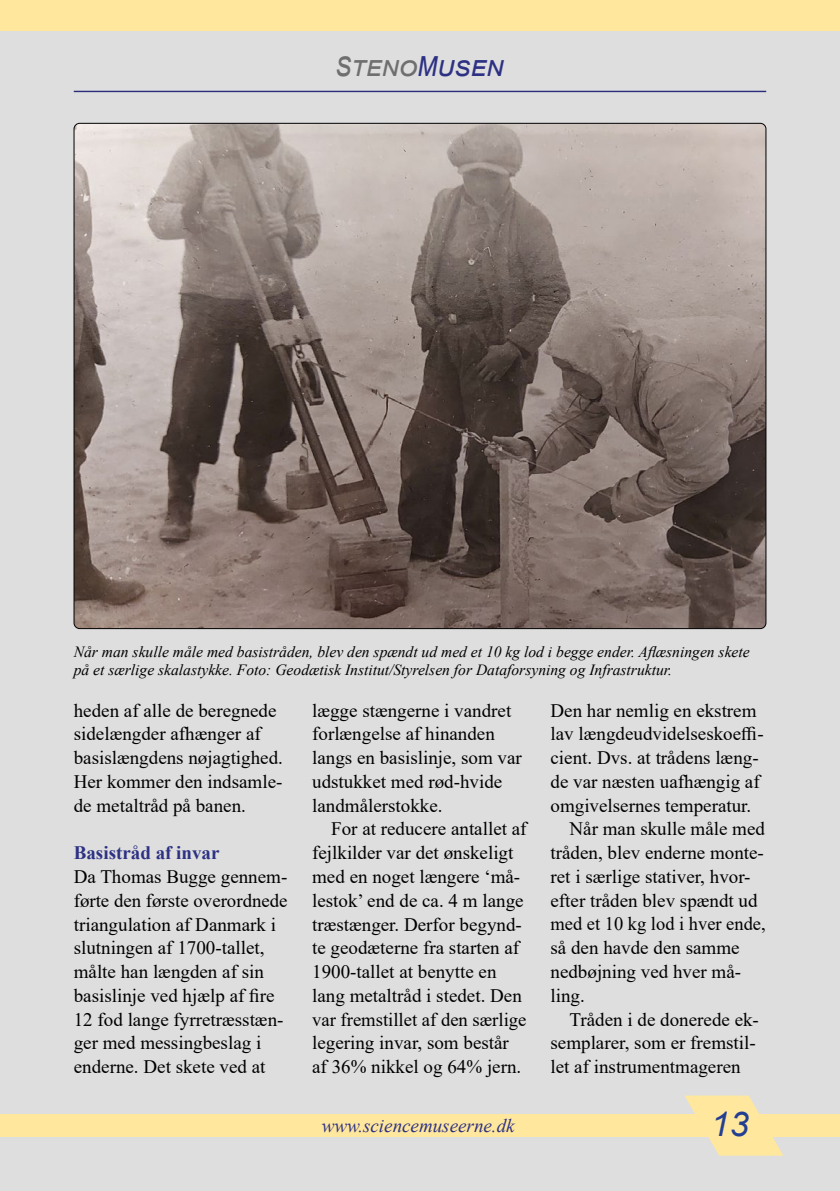
<style>
.page{position:relative;width:840px;height:1191px;background:#fff}
.page>*{position:absolute;margin:0;border:0;box-sizing:border-box;transform-origin:0 0}
.t1{font:italic 34px "Arial";color:#233f92}
.t2{font:italic 28.2px "Arial";color:#706f70}
.t3{font:19px/23.8px "Times New Roman";color:#000}
.t4{font:italic 19px "Times New Roman";color:#2d3184}
.t5{font:700 19px "Times New Roman";color:#2d3184}
.t6{font:italic 15.6px/18.6px "Times New Roman";color:#000}
.s1{font-size:35.4px}
.s2{font-size:35.4px;color:#2d3184}
.s3{color:#2d3184}
</style>
<div class="page">
<div style="left:0;top:0;width:839px;height:1191px;background:#dedede"></div>
<img style="left:74px;top:123px;width:691px;height:505px">
<div style="left:0;top:1114px;width:839px;height:23px;background:#ffe79d"></div>
<svg style="left:684px;top:1095px;width:99px;height:60px"></svg>
<hr style="left:74px;top:91px;width:691px;height:1px;background:#2a2d7c">
<div style="left:0;top:0;width:839px;height:30px;background:#ffe79d"></div>
<h2 class="t2" style="left:336px;top:47px;width:169px"><span class="s1">s</span>teno<span class="s2">m</span><span class="s3">usen</span></h2>
<p class="t6" style="left:74px;top:642px;width:677px">Når man skulle måle med basistråden, blev den spændt ud med et 10 kg lod i begge ender. Aflæsningen skete på et særlige skalastykke. Foto: Geodætisk Institut/Styrelsen for Dataforsyning og Infrastruktur.</p>
<p class="t3" style="left:312px;top:697px;width:211px">lægge stængerne i vandret forlængelse af hinanden langs en basislinje, som var udstukket med rød-hvide landmålerstokke.</p>
<p class="t3" style="left:312px;top:816px;width:216px;text-indent:19px">For at reducere antallet af fejlkilder var det ønskeligt med en noget længere ‘må&shy;lestok’ end de ca. 4 m lange træstænger. Derfor begynd&shy;te geodæterne fra starten af<br>1900-tallet at benytte en lang metaltråd i stedet. Den var fremstillet af den særlige legering invar, som består af 36% nikkel og 64% jern.</p>
<p class="t3" style="left:74px;top:697px;width:211px">heden af alle de beregnede sidelængder afhænger af basislængdens nøjagtighed.<br>Her kommer den indsamle&shy;de metaltråd på banen.</p>
<p class="t5" style="left:74px;top:839px;width:147px">Basistråd af invar</p>
<p class="t3" style="left:74px;top:864px;width:215px">Da Thomas Bugge gennem&shy;førte den første overordnede triangulation af Danmark i slutningen af 1700-tallet, målte han længden af sin basislinje ved hjælp af fire<br>12 fod lange fyrretræsstæn&shy;ger med messingbeslag i enderne. Det skete ved at</p>
<p class="t3" style="left:550px;top:697px;width:207px">Den har nemlig en ekstrem</p>
<p class="t3" style="left:550px;top:721px;width:214px">lav længdeudvidelseskoeffi-</p>
<p class="t3" style="left:550px;top:745px;width:209px">cient. Dvs. at trådens læng-</p>
<p class="t3" style="left:550px;top:769px;width:210px">de var næsten uafhængig af</p>
<p class="t3" style="left:550px;top:793px;width:202px">omgivelsernes temperatur.</p>
<p class="t3" style="left:569px;top:816px;width:197px">Når man skulle måle med</p>
<p class="t3" style="left:550px;top:840px;width:215px">tråden, blev enderne monte-</p>
<p class="t3" style="left:550px;top:864px;width:201px">ret i særlige stativer, hvor-</p>
<p class="t3" style="left:550px;top:888px;width:208px">efter tråden blev spændt ud</p>
<p class="t3" style="left:550px;top:911px;width:216px">med et 10 kg lod i hver ende,</p>
<p class="t3" style="left:550px;top:935px;width:190px">så den havde den samme</p>
<p class="t3" style="left:550px;top:959px;width:192px">nedbøjning ved hver må-</p>
<p class="t3" style="left:550px;top:983px;width:36px">ling.</p>
<p class="t3" style="left:569px;top:1006px;width:191px">Tråden i de donerede ek-</p>
<p class="t3" style="left:550px;top:1030px;width:207px">semplarer, som er fremstil-</p>
<p class="t3" style="left:550px;top:1054px;width:191px">let af instrumentmageren</p>
<p class="t4" style="left:321px;top:1112px;width:194px">www.sciencemuseerne.dk</p>
<h1 class="t1" style="left:710px;top:1102px;width:39px">13</h1>
</div>
